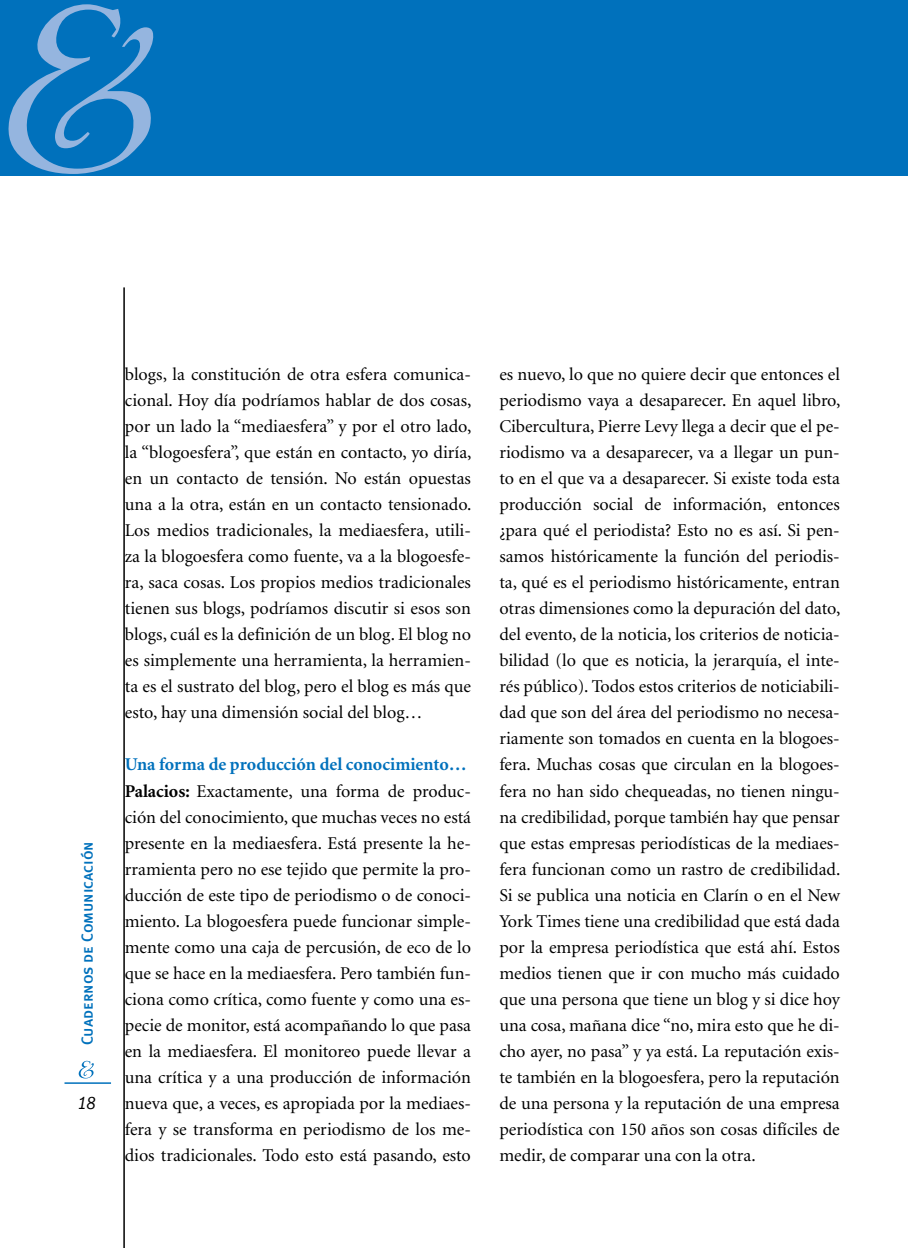
<style>
.page{position:relative;width:908px;height:1248px;background:#fff}
.page>*{position:absolute;margin:0;border:0;box-sizing:border-box;transform-origin:0 0}
.t1{font:18px/26px "Minion";letter-spacing:-.005em;color:#000;text-align:justify}
.t2{font:italic condensed 18px "Franklin Gothic";color:#000}
.t3{font:16px "Meta Plus Medium Caps";color:#0071bc}
.s1{font-weight:700;color:#0071bc}
.s2{font-weight:700}
</style>
<div class="page">
<hr style="left:123px;top:287px;width:2px;height:960px;background:#000">
<svg style="left:78px;top:1060px;width:16px;height:18px"></svg>
<hr style="left:64px;top:1082px;width:47px;height:1px;background:#0071bc">
<div style="left:0;top:0;width:907px;height:176px;background:#0071bc"></div>
<svg style="left:8px;top:4px;width:146px;height:170px"></svg>
<p class="t3" style="left:78px;top:1045px;width:205px;rotate:-90deg">Cuadernos de Comunicación</p>
<p class="t2" style="left:77px;top:1092px;width:19px">18</p>
<p class="t1" style="left:125px;top:362px;width:348px">blogs, la constitución de otra esfera comunica&shy;cional. Hoy día podríamos hablar de dos cosas, por un lado la “mediaesfera” y por el otro lado, la “blogoesfera”, que están en contacto, yo diría, en un contacto de tensión. No están opuestas una a la otra, están en un contacto tensionado.<br>Los medios tradicionales, la mediaesfera, utili&shy;za la blogoesfera como fuente, va a la blogoesfe&shy;ra, saca cosas. Los propios medios tradicionales tienen sus blogs, podríamos discutir si esos son blogs, cuál es la definición de un blog. El blog no es simplemente una herramienta, la herramien&shy;ta es el sustrato del blog, pero el blog es más que esto, hay una dimensión social del blog…</p>
<p class="t1" style="left:125px;top:752px;width:347px;text-align:left"><span class="s1">Una forma de producción del conocimiento… </span><span class="s2">Palacios:</span> Exactamente, una forma de produc&shy;ción del conocimiento, que muchas veces no está presente en la mediaesfera. Está presente la he&shy;rramienta pero no ese tejido que permite la pro&shy;ducción de este tipo de periodismo o de conoci&shy;miento. La blogoesfera puede funcionar simple&shy;mente como una caja de percusión, de eco de lo que se hace en la mediaesfera. Pero también fun&shy;ciona como crítica, como fuente y como una es&shy;pecie de monitor, está acompañando lo que pasa en la mediaesfera. El monitoreo puede llevar a una crítica y a una producción de información nueva que, a veces, es apropiada por la mediaes&shy;fera y se transforma en periodismo de los me&shy;dios tradicionales. Todo esto está pasando, esto</p>
<p class="t1" style="left:499px;top:362px;width:342px">es nuevo, lo que no quiere decir que entonces el periodismo vaya a desaparecer. En aquel libro, Cibercultura, Pierre Levy llega a decir que el pe&shy;riodismo va a desaparecer, va a llegar un pun&shy;to en el que va a desaparecer. Si existe toda esta producción social de información, entonces ¿para qué el periodista? Esto no es así. Si pen&shy;samos históricamente la función del periodis&shy;ta, qué es el periodismo históricamente, entran otras dimensiones como la depuración del dato, del evento, de la noticia, los criterios de noticia&shy;bilidad (lo que es noticia, la jerarquía, el inte&shy;rés público). Todos estos criterios de noticiabili&shy;dad que son del área del periodismo no necesa&shy;riamente son tomados en cuenta en la blogoes&shy;fera. Muchas cosas que circulan en la blogoes&shy;fera no han sido chequeadas, no tienen ningu&shy;na credibilidad, porque también hay que pensar que estas empresas periodísticas de la mediaes&shy;fera funcionan como un rastro de credibilidad.<br>Si se publica una noticia en Clarín o en el New York Times tiene una credibilidad que está dada por la empresa periodística que está ahí. Estos medios tienen que ir con mucho más cuidado que una persona que tiene un blog y si dice hoy una cosa, mañana dice “no, mira esto que he di&shy;cho ayer, no pasa” y ya está. La reputación exis&shy;te también en la blogoesfera, pero la reputación de una persona y la reputación de una empresa periodística con 150 años son cosas difíciles de medir, de comparar una con la otra.</p>
</div>
